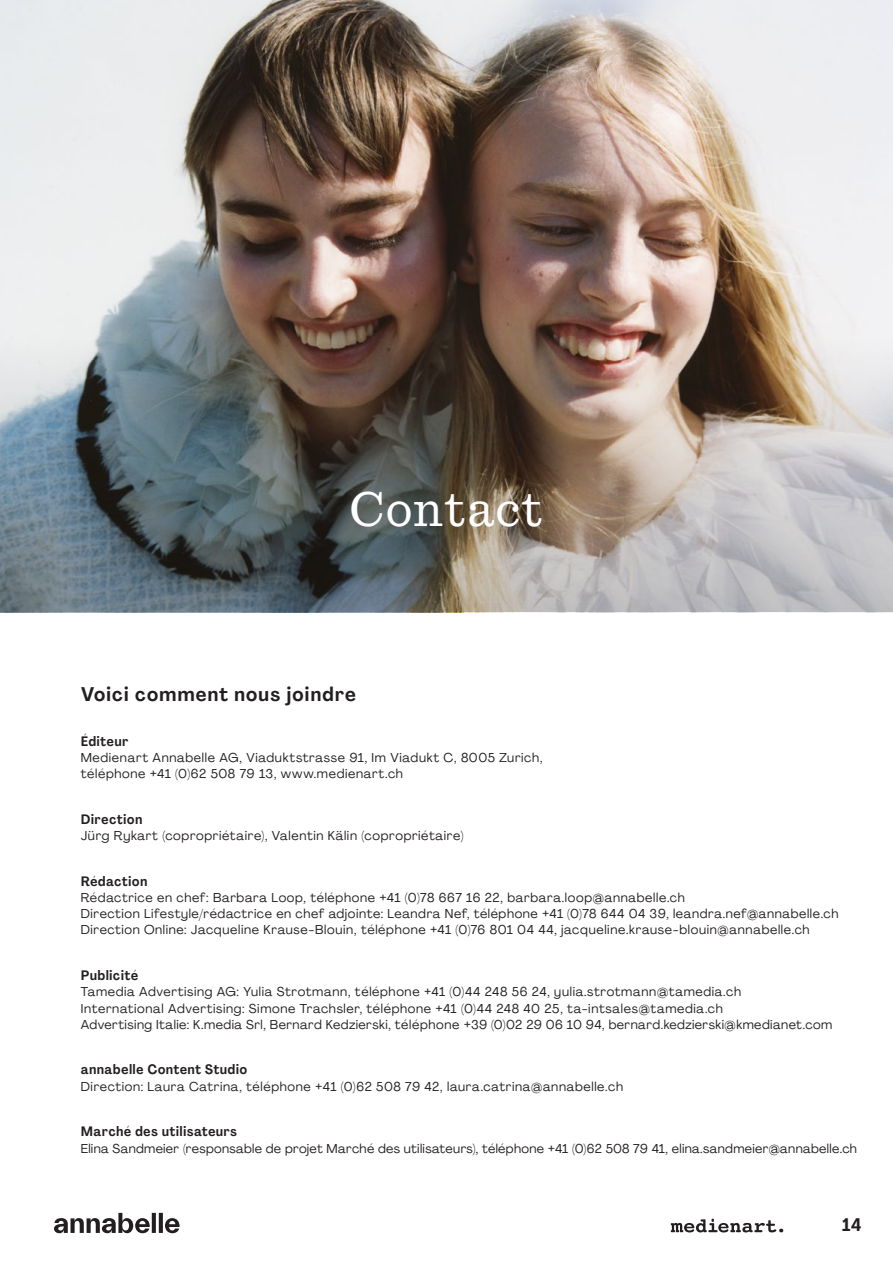
<style>
.page{position:relative;width:893px;height:1263px;background:#fff}
.page>*{position:absolute;margin:0;border:0;box-sizing:border-box;transform-origin:0 0}
.t1{font:48px "Quadrant Text";letter-spacing:.015em;color:#fff}
.t2{font:700 19.5px "Agrandir Text";letter-spacing:.03em;color:#231f20;scale:1.04 1}
.t3{font:700 18px "Agrandir Text";color:#231f20}
.t4{font:700 13.5px "Agrandir Text";letter-spacing:.02em;color:#231f20}
.t5{font:12.75px/16.2px "Agrandir";letter-spacing:.045em;color:#231f20}
.t6{font:12.75px "Agrandir";letter-spacing:.025em;color:#231f20}
</style>
<div class="page">
<svg style="left:671px;top:1219px;width:112px;height:13px"></svg>
<svg style="left:54px;top:1213px;width:126px;height:20px"></svg>
<img style="left:0;top:0;width:893px;height:336px">
<img style="left:0;top:336px;width:893px;height:276px">
<h1 class="t1" style="left:349px;top:476px;width:196px">Contact</h1>
<h2 class="t2" style="left:81px;top:682px;width:266px">Voici comment nous joindre</h2>
<p class="t4" style="left:81px;top:733px;width:49px">Éditeur</p>
<p class="t5" style="left:81px;top:749px;width:463px">Medienart Annabelle AG, Viaduktstrasse 91, Im Viadukt C, 8005 Zurich, téléphone +41 (0)62 508 79 13, www.medienart.ch</p>
<p class="t4" style="left:81px;top:811px;width:63px">Direction</p>
<p class="t5" style="left:81px;top:827px;width:384px">Jürg Rykart (copropriétaire), Valentin Kälin (copropriétaire)</p>
<p class="t4" style="left:81px;top:873px;width:68px">Rédaction</p>
<p class="t5" style="left:81px;top:889px;width:759px">Rédactrice en chef: Barbara Loop, téléphone +41 (0)78 667 16 22, barbara.loop@annabelle.ch<br>Direction Lifestyle/rédactrice en chef adjointe: Leandra Nef, téléphone +41 (0)78 644 04 39, leandra.nef@annabelle.ch<br>Direction Online: Jacqueline Krause-Blouin, téléphone +41 (0)76 801 04 44, jacqueline.krause-blouin@annabelle.ch</p>
<p class="t4" style="left:81px;top:967px;width:59px">Publicité</p>
<p class="t5" style="left:81px;top:984px;width:753px">Tamedia Advertising AG: Yulia Strotmann, téléphone +41 (0)44 248 56 24, yulia.strotmann@tamedia.ch<br>International Advertising: Simone Trachsler, téléphone +41 (0)44 248 40 25, ta-intsales@tamedia.ch<br>Advertising Italie: K.media Srl, Bernard Kedzierski, téléphone +39 (0)02 29 06 10 94, bernard.kedzierski@kmedianet.com</p>
<p class="t4" style="left:81px;top:1061px;width:168px">annabelle Content Studio</p>
<p class="t5" style="left:81px;top:1078px;width:544px">Direction: Laura Catrina, téléphone +41 (0)62 508 79 42, laura.catrina@annabelle.ch</p>
<p class="t4" style="left:81px;top:1123px;width:158px">Marché des utilisateurs</p>
<p class="t6" style="left:81px;top:1140px;width:778px">Elina Sandmeier (responsable de projet Marché des utilisateurs), téléphone +41 (0)62 508 79 41, elina.sandmeier@annabelle.ch</p>
<h3 class="t3" style="left:842px;top:1214px;width:21px">14</h3>
</div>
